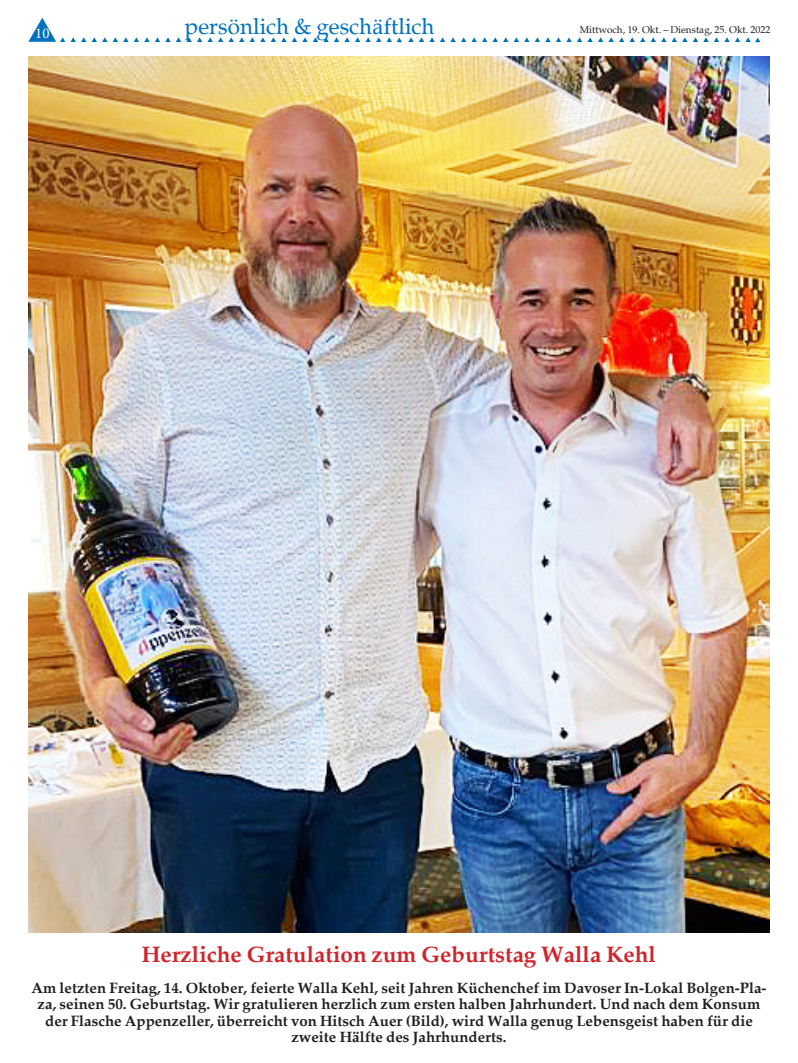
<style>
.page{position:relative;width:798px;height:1063px;background:#fff}
.page>*{position:absolute;margin:0;border:0;box-sizing:border-box;transform-origin:0 0}
.Lauftext{font:700 22.5px "Palatia";color:#d1232a}
.Seitenrubrik{font:22.5px "Palatia";color:#0072bc}
.Lauftext-2{font:700 15px/16.2px "Palatia";color:#231f20;text-align:center}
.t1{font:15px "Minion Pro";color:#fff}
.t2{font:10px "Palatia";color:#231f20}
</style>
<div class="page">
<svg style="left:113px;top:37px;width:15px;height:5px"></svg>
<svg style="left:134px;top:37px;width:15px;height:5px"></svg>
<svg style="left:155px;top:37px;width:152px;height:5px"></svg>
<svg style="left:313px;top:37px;width:15px;height:5px"></svg>
<svg style="left:334px;top:37px;width:15px;height:5px"></svg>
<svg style="left:28px;top:18px;width:79px;height:24px"></svg>
<svg style="left:355px;top:37px;width:47px;height:5px"></svg>
<svg style="left:408px;top:37px;width:47px;height:5px"></svg>
<svg style="left:461px;top:37px;width:15px;height:5px"></svg>
<svg style="left:482px;top:37px;width:15px;height:5px"></svg>
<svg style="left:503px;top:37px;width:152px;height:5px"></svg>
<svg style="left:661px;top:37px;width:15px;height:5px"></svg>
<svg style="left:682px;top:37px;width:15px;height:5px"></svg>
<svg style="left:703px;top:37px;width:57px;height:5px"></svg>
<img style="left:28px;top:57px;width:741px;height:876px">
<p class="t1" style="left:35px;top:23px;width:16px">10</p>
<p class="Seitenrubrik" style="left:185px;top:12px;width:251px">persönlich &amp; geschäftlich</p>
<p class="t2" style="left:579px;top:23px;width:192px">Mittwoch, 19. Okt. – Dienstag, 25. Okt. 2022</p>
<p class="Lauftext" style="left:142px;top:941px;width:515px">Herzliche Gratulation zum Geburtstag Walla Kehl</p>
<p class="Lauftext-2" style="left:31px;top:980px;width:736px">Am letzten Freitag, 14. Oktober, feierte Walla Kehl, seit Jahren Küchenchef im Davoser In-Lokal Bolgen-Pla&shy;za, seinen 50. Geburtstag. Wir gratulieren herzlich zum ersten halben Jahrhundert. Und nach dem Konsum der Flasche Appenzeller, überreicht von Hitsch Auer (Bild), wird Walla genug Lebensgeist haben für die zweite Hälfte des Jahrhunderts.</p>
</div>
